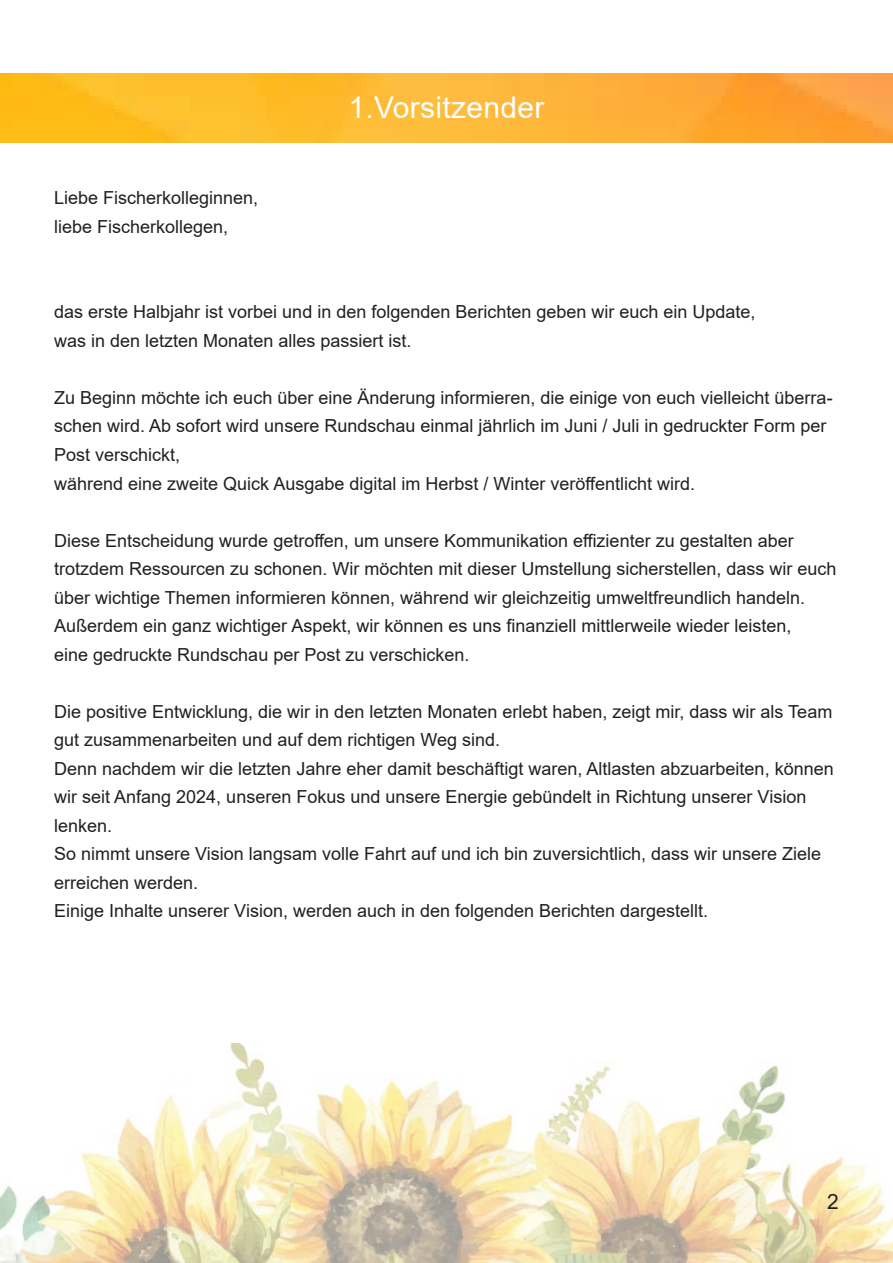
<style>
.page{position:relative;width:893px;height:1263px;background:#fff}
.page>*{position:absolute;margin:0;border:0;box-sizing:border-box;transform-origin:0 0}
.t1{font:30px "Arial";letter-spacing:.01em;color:#fff}
.t2{font:21px "Arial";color:#231f20}
.t3{font:18px/28.5px "Arial";color:#231f20}
</style>
<div class="page">
<img style="left:0;top:1043px;width:893px;height:220px">
<img style="left:0;top:74px;width:893px;height:68px">
<p class="t3" style="left:54px;top:184px;width:206px">Liebe Fischerkolleginnen,</p>
<p class="t3" style="left:54px;top:212px;width:176px">liebe Fischerkollegen,</p>
<p class="t1" style="left:349px;top:86px;width:197px">1.Vorsitzender</p>
<p class="t3" style="left:54px;top:298px;width:703px">das erste Halbjahr ist vorbei und in den folgenden Berichten geben wir euch ein Update,</p>
<p class="t3" style="left:54px;top:326px;width:359px">was in den letzten Monaten alles passiert ist.</p>
<p class="t3" style="left:54px;top:383px;width:780px">Zu Beginn möchte ich euch über eine Änderung informieren, die einige von euch vielleicht überra&shy;schen wird. Ab sofort wird unsere Rundschau einmal jährlich im Juni / Juli in gedruckter Form per<br>Post verschickt,</p>
<p class="t3" style="left:54px;top:469px;width:642px">während eine zweite Quick Ausgabe digital im Herbst / Winter veröffentlicht wird.</p>
<p class="t3" style="left:54px;top:526px;width:784px">Diese Entscheidung wurde getroffen, um unsere Kommunikation effizienter zu gestalten aber trotzdem Ressourcen zu schonen. Wir möchten mit dieser Umstellung sicherstellen, dass wir euch über wichtige Themen informieren können, während wir gleichzeitig umweltfreundlich handeln.</p>
<p class="t3" style="left:54px;top:611px;width:739px">Außerdem ein ganz wichtiger Aspekt, wir können es uns finanziell mittlerweile wieder leisten,</p>
<p class="t3" style="left:54px;top:640px;width:417px">eine gedruckte Rundschau per Post zu verschicken.</p>
<p class="t3" style="left:54px;top:697px;width:780px">Die positive Entwicklung, die wir in den letzten Monaten erlebt haben, zeigt mir, dass wir als Team gut zusammenarbeiten und auf dem richtigen Weg sind.</p>
<p class="t3" style="left:54px;top:754px;width:781px">Denn nachdem wir die letzten Jahre eher damit beschäftigt waren, Altlasten abzuarbeiten, können wir seit Anfang 2024, unseren Fokus und unsere Energie gebündelt in Richtung unserer Vision lenken.</p>
<p class="t3" style="left:54px;top:839px;width:768px">So nimmt unsere Vision langsam volle Fahrt auf und ich bin zuversichtlich, dass wir unsere Ziele erreichen werden.</p>
<p class="t3" style="left:54px;top:896px;width:656px">Einige Inhalte unserer Vision, werden auch in den folgenden Berichten dargestellt.</p>
<p class="t2" style="left:827px;top:1187px;width:13px">2</p>
</div>
